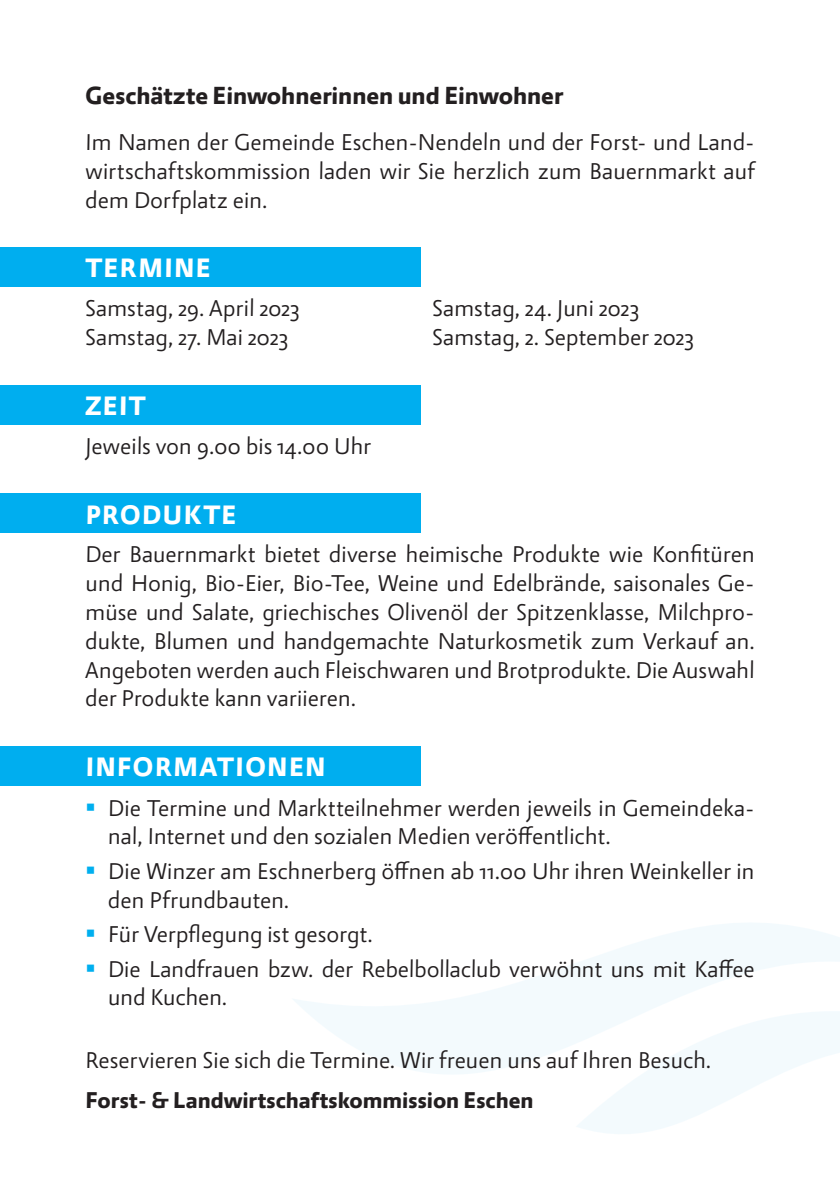
<style>
.page{position:relative;width:840px;height:1191px;background:#fff}
.page>*{position:absolute;margin:0;border:0;box-sizing:border-box;transform-origin:0 0}
.t1{font:28px "Allegra 6 Bold";letter-spacing:.04em;color:#fff}
.t2{font:26px "Allegra 6 Bold";color:#231f20}
.t3{font:24px/28.8px "Allegra 2 Regular";letter-spacing:-.01em;color:#231f20}
.t4{font:24px "Allegra 6 Bold";color:#231f20}
.s1{color:#00afef}
</style>
<div class="page">
<svg style="left:293px;top:923px;width:546px;height:151px"></svg>
<svg style="left:575px;top:960px;width:264px;height:174px;fill:#f6fbfe"></svg>
<div style="left:0;top:385px;width:420px;height:40px;background:#00aeef"></div>
<div style="left:0;top:247px;width:420px;height:40px;background:#00aeef"></div>
<div style="left:0;top:493px;width:420px;height:40px;background:#00aeef"></div>
<div style="left:0;top:746px;width:420px;height:39px;background:#00aeef"></div>
<p class="t2" style="left:85px;top:81px;width:479px">Geschätzte Einwohnerinnen und Einwohner</p>
<p class="t3" style="left:85px;top:128px;width:671px;text-align:justify">Im Namen der Gemeinde Eschen-Nendeln und der Forst- und Land&shy;wirtschaftskommission laden wir Sie herzlich zum Bauernmarkt auf dem Dorfplatz ein.</p>
<p class="t1" style="left:85px;top:253px;width:127px">TERMINE</p>
<p class="t3" style="left:85px;top:294px;width:216px">Samstag, 29. April 2023<br>Samstag, 27. Mai 2023</p>
<p class="t3" style="left:432px;top:294px;width:264px">Samstag, 24. Juni 2023<br>Samstag, 2. September 2023</p>
<p class="t1" style="left:85px;top:391px;width:62px">ZEIT</p>
<p class="t3" style="left:85px;top:432px;width:287px">Jeweils von 9.00 bis 14.00 Uhr</p>
<p class="t1" style="left:85px;top:499px;width:152px">PRODUKTE</p>
<p class="t3" style="left:85px;top:540px;width:671px;text-align:justify">Der Bauernmarkt bietet diverse heimische Produkte wie Konfitüren und Honig, Bio-Eier, Bio-Tee, Weine und Edelbrände, saisonales Ge&shy;müse und Salate, griechisches Olivenöl der Spitzenklasse, Milchpro&shy;dukte, Blumen und handgemachte Naturkosmetik zum Verkauf an.<br>Angeboten werden auch Fleischwaren und Brotprodukte. Die Auswahl der Produkte kann variieren.</p>
<p class="t1" style="left:85px;top:751px;width:242px">INFORMATIONEN</p>
<p class="t3" style="left:108px;top:794px;width:648px;text-indent:-23px"><span class="s1">▪</span> Die Termine und Marktteilnehmer werden jeweils in Gemeindeka&shy;nal, Internet und den sozialen Medien veröffentlicht.</p>
<p class="t3" style="left:108px;top:857px;width:648px;text-indent:-23px"><span class="s1">▪</span> Die Winzer am Eschnerberg öffnen ab 11.00 Uhr ihren Weinkeller in den Pfrundbauten.</p>
<p class="t3" style="left:85px;top:920px;width:289px"><span class="s1">▪</span> Für Verpflegung ist gesorgt.</p>
<p class="t3" style="left:108px;top:955px;width:648px;text-indent:-23px"><span class="s1">▪</span> Die Landfrauen bzw. der Rebelbollaclub verwöhnt uns mit Kaffee und Kuchen.</p>
<p class="t3" style="left:85px;top:1046px;width:627px">Reservieren Sie sich die Termine. Wir freuen uns auf Ihren Besuch.</p>
<p class="t4" style="left:85px;top:1087px;width:450px">Forst- &amp; Landwirtschaftskommission Eschen</p>
</div>
